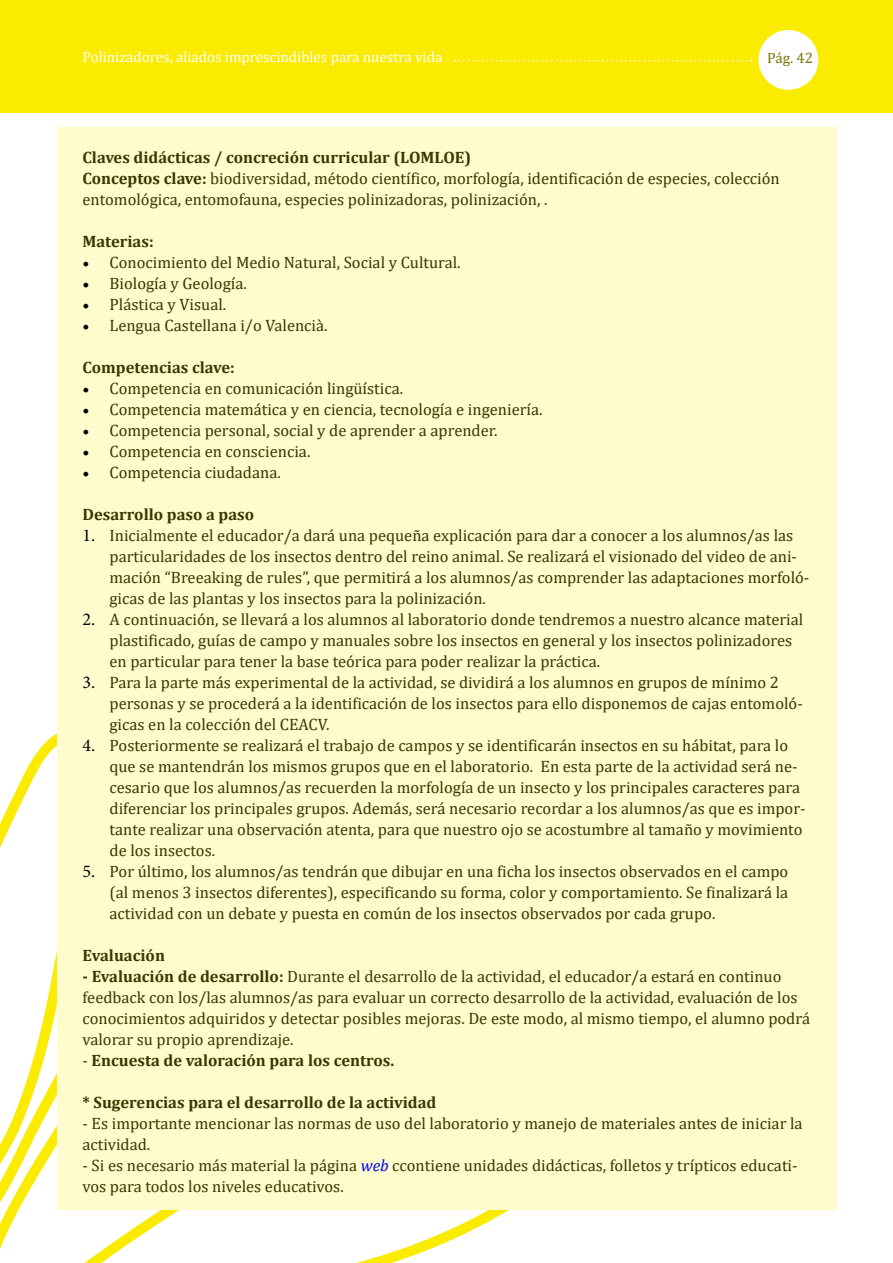
<style>
.page{position:relative;width:893px;height:1263px;background:#fff}
.page>*{position:absolute;margin:0;border:0;box-sizing:border-box;transform-origin:0 0}
.t1{font:16.5px/21px "Cambria";color:#3b3700}
.t2{font:700 16.5px "Cambria";color:#3b3700}
.t3{font:15px "Cambria";color:#fff}
.t4{font:15px "Cambria";color:#7a7200}
.s1{font-weight:700}
.s2{font-family:"Minion Pro";font-size:18px;color:#000}
.s3{font-weight:400}
.s4{font-style:italic;color:#00f}
</style>
<div class="page">
<div style="left:0;top:0;width:893px;height:112px;background:#faeb00"></div>
<div style="left:758px;top:30px;width:60px;height:60px;background:#fff;border-radius:50%"></div>
<svg style="left:455px;top:60px;width:296px;height:1px"></svg>
<svg style="left:0;top:733px;width:509px;height:530px"></svg>
<div style="left:57px;top:128px;width:779px;height:1082px;background:#fefbcc"></div>
<p class="t3" style="left:82px;top:48px;width:361px">Polinizadores, aliados imprescindibles para nuestra vida</p>
<p class="t4" style="left:767px;top:49px;width:47px">Pág. 42</p>
<p class="t1" style="left:82px;top:147px;width:699px"><span class="s1">Claves didácticas / concreción curricular (LOMLOE)<br>Conceptos clave:</span> biodiversidad, método científico, morfología, identificación de especies, colección entomológica, entomofauna, especies polinizadoras, polinización, .</p>
<p class="t2" style="left:82px;top:230px;width:73px">Materias:</p>
<p class="t1" style="left:82px;top:252px;width:380px"><span class="s2">•</span> Conocimiento del Medio Natural, Social y Cultural.</p>
<p class="t1" style="left:82px;top:273px;width:166px"><span class="s2">•</span> Biología y Geología.</p>
<p class="t1" style="left:82px;top:294px;width:145px"><span class="s2">•</span> Plástica y Visual.</p>
<p class="t1" style="left:82px;top:315px;width:247px"><span class="s2">•</span> Lengua Castellana i/o Valencià.</p>
<p class="t2" style="left:83px;top:356px;width:154px">Competencias clave:</p>
<p class="t1" style="left:82px;top:378px;width:322px"><span class="s2">•</span> Competencia en comunicación lingüística.</p>
<p class="t1" style="left:82px;top:399px;width:462px"><span class="s2">•</span> Competencia matemática y en ciencia, tecnología e ingeniería.</p>
<p class="t1" style="left:82px;top:420px;width:416px"><span class="s2">•</span> Competencia personal, social y de aprender a aprender.</p>
<p class="t1" style="left:82px;top:441px;width:229px"><span class="s2">•</span> Competencia en consciencia.</p>
<p class="t1" style="left:82px;top:462px;width:200px"><span class="s2">•</span> Competencia ciudadana.</p>
<p class="t2" style="left:83px;top:503px;width:173px">Desarrollo paso a paso</p>
<p class="t1" style="left:110px;top:525px;width:701px;text-indent:-27px"><span class="s2">1.</span> Inicialmente el educador/a dará una pequeña explicación para dar a conocer a los alumnos/as las particularidades de los insectos dentro del reino animal. Se realizará el visionado del video de ani&shy;mación “Breeaking de rules”, que permitirá a los alumnos/as comprender las adaptaciones morfoló&shy;gicas de las plantas y los insectos para la polinización.</p>
<p class="t1" style="left:110px;top:609px;width:695px;text-indent:-27px"><span class="s2">2.</span> A continuación, se llevará a los alumnos al laboratorio donde tendremos a nuestro alcance material plastificado, guías de campo y manuales sobre los insectos en general y los insectos polinizadores en particular para tener la base teórica para poder realizar la práctica.</p>
<p class="t1" style="left:110px;top:672px;width:695px;text-indent:-27px"><span class="s2">3.</span> Para la parte más experimental de la actividad, se dividirá a los alumnos en grupos de mínimo 2 personas y se procederá a la identificación de los insectos para ello disponemos de cajas entomoló&shy;gicas en la colección del CEACV.</p>
<p class="t1" style="left:110px;top:735px;width:698px;text-indent:-27px"><span class="s2">4.</span> Posteriormente se realizará el trabajo de campos y se identificarán insectos en su hábitat, para lo que se mantendrán los mismos grupos que en el laboratorio. En esta parte de la actividad será ne&shy;cesario que los alumnos/as recuerden la morfología de un insecto y los principales caracteres para diferenciar los principales grupos. Además, será necesario recordar a los alumnos/as que es impor&shy;tante realizar una observación atenta, para que nuestro ojo se acostumbre al tamaño y movimiento de los insectos.</p>
<p class="t1" style="left:110px;top:861px;width:680px;text-align:justify;text-indent:-27px"><span class="s2">5.</span> Por último, los alumnos/as tendrán que dibujar en una ficha los insectos observados en el campo (al menos 3 insectos diferentes), especificando su forma, color y comportamiento. Se finalizará la actividad con un debate y puesta en común de los insectos observados por cada grupo.</p>
<p class="t2" style="left:83px;top:944px;width:84px">Evaluación</p>
<p class="t1" style="left:83px;top:966px;width:729px"><span class="s1">- Evaluación de desarrollo:</span> Durante el desarrollo de la actividad, el educador/a estará en continuo feedback con los/las alumnos/as para evaluar un correcto desarrollo de la actividad, evaluación de los conocimientos adquiridos y detectar posibles mejoras. De este modo, al mismo tiempo, el alumno podrá valorar su propio aprendizaje.</p>
<p class="t2" style="left:83px;top:1049px;width:313px"><span class="s3">-</span> Encuesta de valoración para los centros.</p>
<p class="t2" style="left:83px;top:1091px;width:355px">* Sugerencias para el desarrollo de la actividad</p>
<p class="t1" style="left:83px;top:1113px;width:722px">- Es importante mencionar las normas de uso del laboratorio y manejo de materiales antes de iniciar la actividad.</p>
<p class="t1" style="left:82px;top:1155px;width:717px">- Si es necesario más material la página <span class="s4">web</span> ccontiene unidades didácticas, folletos y trípticos educati&shy;vos para todos los niveles educativos.</p>
</div>
